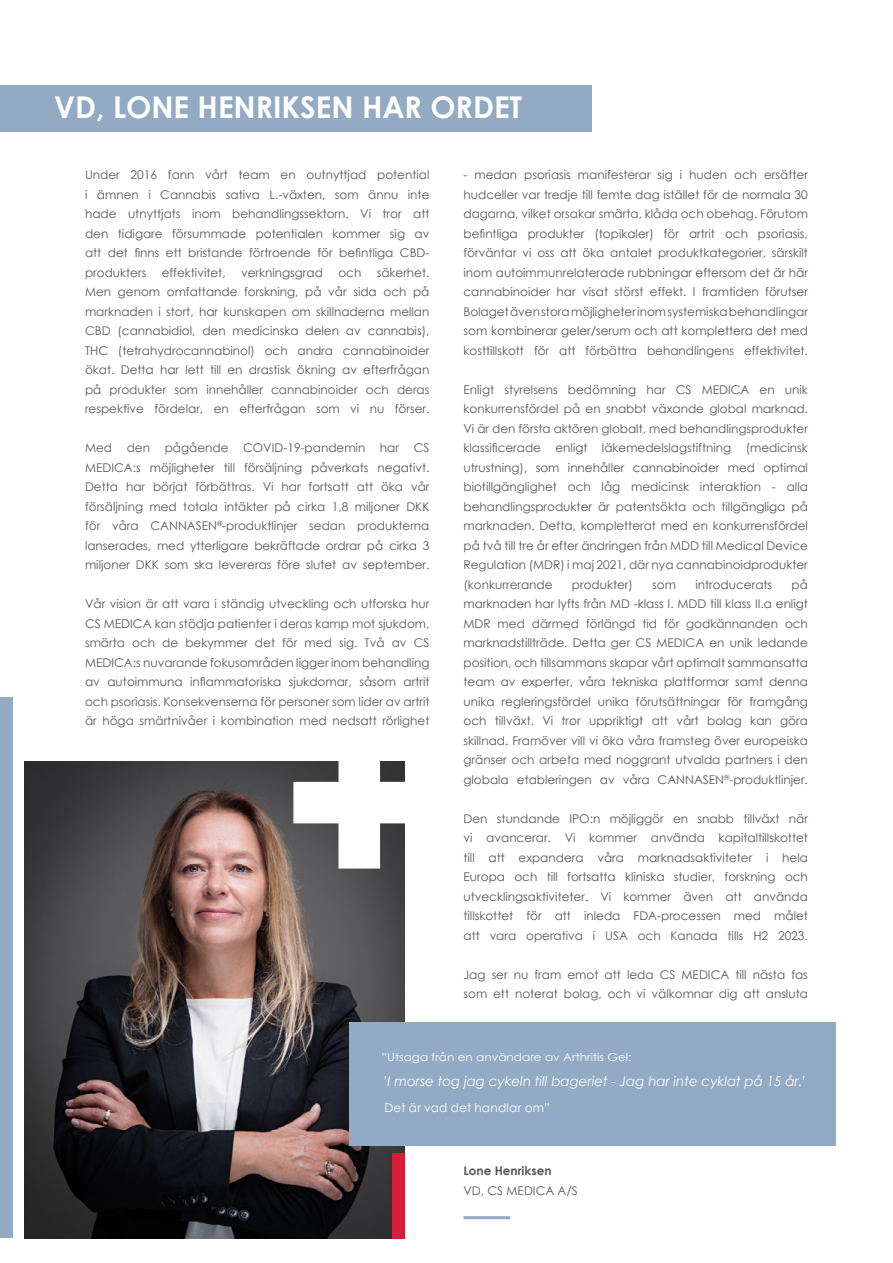
<style>
.page{position:relative;width:893px;height:1263px;background:#fff}
.page>*{position:absolute;margin:0;border:0;box-sizing:border-box;transform-origin:0 0}
.t1{font:700 30px "Century Gothic";color:#fff}
.t2{font:italic 13.5px "Century Gothic";color:#fff}
.t3{font:12px/19.5px "Century Gothic";color:#575756;text-align:justify}
.t4{font:12px "Century Gothic";letter-spacing:.02em;color:#fff}
.t5{font:700 12px "Century Gothic";color:#575756}
.t6{font:10.95px "Century Gothic";color:#fff;scale:1.1 1}
</style>
<div class="page">
<img style="left:25px;top:762px;width:380px;height:476px">
<div style="left:0;top:85px;width:591px;height:47px;background:#92aac3"></div>
<div style="left:392px;top:1153px;width:13px;height:85px;background:#d51e37"></div>
<div style="left:350px;top:1022px;width:486px;height:123px;background:#92aac3"></div>
<div style="left:0;top:697px;width:13px;height:540px;background:#92aac3"></div>
<svg style="left:293px;top:761px;width:112px;height:107px"></svg>
<hr style="left:463px;top:1216px;width:47px;height:3px;background:#92aac3">
<h1 class="t1" style="left:54px;top:85px;width:469px">VD, LONE HENRIKSEN HAR ORDET</h1>
<p class="t3" style="left:85px;top:165px;width:346px">Under 2016 fann vårt team en outnyttjad potential i ämnen i Cannabis sativa L.-växten, som ännu inte hade utnyttjats inom behandlingssektorn. Vi tror att den tidigare försummade potentialen kommer sig av att det finns ett bristande förtroende för befintliga CBD&shy;produkters</p>
<p class="t3" style="left:162px;top:262px;width:65px">effektivitet,</p>
<p class="t3" style="left:241px;top:262px;width:83px">verkningsgrad</p>
<p class="t3" style="left:338px;top:262px;width:24px">och</p>
<p class="t3" style="left:85px;top:262px;width:346px;text-indent:292px">säkerhet.<br>Men genom omfattande forskning, på vår sida och på marknaden i stort, har kunskapen om skillnaderna mellan CBD (cannabidiol, den medicinska delen av cannabis), THC (tetrahydrocannabinol) och andra cannabinoider ökat. Detta har lett till en drastisk ökning av efterfrågan på produkter som innehåller cannabinoider och deras respektive fördelar, en efterfrågan som vi nu förser.</p>
<p class="t3" style="left:85px;top:438px;width:346px">Med den pågående COVID-19-pandemin har CS MEDICA:s möjligheter till försäljning påverkats negativt.<br>Detta har börjat förbättras. Vi har fortsatt att öka vår försäljning med totala intäkter på cirka 1,8 miljoner DKK för våra CANNASEN<sup>®</sup>-produktlinjer sedan produkterna lanserades, med ytterligare bekräftade ordrar på cirka 3 miljoner DKK som ska levereras före slutet av september.</p>
<p class="t3" style="left:85px;top:594px;width:346px">Vår vision är att vara i ständig utveckling och utforska hur CS MEDICA kan stödja patienter i deras kamp mot sjukdom, smärta och de bekymmer det för med sig. Två av CS MEDICA:s nuvarande fokusområden ligger inom behandling av autoimmuna inflammatoriska sjukdomar, såsom artrit och psoriasis. Konsekvenserna för personer som lider av artrit är höga smärtnivåer i kombination med nedsatt rörlighet</p>
<p class="t3" style="left:463px;top:165px;width:346px">- medan psoriasis manifesterar sig i huden och ersätter hudceller var tredje till femte dag istället för de normala 30 dagarna, vilket orsakar smärta, klåda och obehag. Förutom befintliga produkter (topikaler) för artrit och psoriasis, förväntar vi oss att öka antalet produktkategorier, särskilt inom autoimmunrelaterade rubbningar eftersom det är här cannabinoider har visat störst effekt. I framtiden förutser Bolaget även stora möjligheter inom systemiska behandlingar som kombinerar geler/serum och att komplettera det med kosttillskott för att förbättra behandlingens effektivitet.</p>
<p class="t3" style="left:463px;top:379px;width:346px">Enligt styrelsens bedömning har CS MEDICA en unik konkurrensfördel på en snabbt växande global marknad.<br>Vi är den första aktören globalt, med behandlingsprodukter klassificerade enligt läkemedelslagstiftning (medicinsk utrustning), som innehåller cannabinoider med optimal biotillgänglighet och låg medicinsk interaktion - alla behandlingsprodukter är patentsökta och tillgängliga på marknaden. Detta, kompletterat med en konkurrensfördel på två till tre år efter ändringen från MDD till Medical Device Regulation (MDR) i maj 2021, där nya cannabinoidprodukter (konkurrerande</p>
<p class="t3" style="left:463px;top:574px;width:346px;text-indent:328px">på marknaden har lyfts från MD -klass I. MDD till klass II.a enligt MDR med därmed förlängd tid för godkännanden och marknadstillträde. Detta ger CS MEDICA en unik ledande position, och tillsammans skapar vårt optimalt sammansatta team av experter, våra tekniska plattformar samt denna unika regleringsfördel unika förutsättningar för framgång och tillväxt. Vi tror uppriktigt att vårt bolag kan göra skillnad. Framöver vill vi öka våra framsteg över europeiska gränser och arbeta med noggrant utvalda partners i den globala etableringen av våra CANNASEN<sup>®</sup>-produktlinjer.</p>
<p class="t3" style="left:463px;top:808px;width:346px">Den stundande IPO:n möjliggör en snabb tillväxt när vi avancerar. Vi kommer använda kapitaltillskottet till att expandera våra marknadsaktiviteter i hela Europa och till fortsatta kliniska studier, forskning och utvecklingsaktiviteter. Vi kommer även att använda tillskottet för att inleda FDA-processen med målet att vara operativa i USA och Kanada tills H2 2023.</p>
<p class="t3" style="left:463px;top:964px;width:346px">Jag ser nu fram emot att leda CS MEDICA till nästa fas som ett noterat bolag, och vi välkomnar dig att ansluta</p>
<p class="t3" style="left:572px;top:574px;width:63px">produkter)</p>
<p class="t3" style="left:652px;top:574px;width:25px">som</p>
<p class="t3" style="left:695px;top:574px;width:78px">introducerats</p>
<p class="t6" style="left:381px;top:1049px;width:229px">”Utsaga från en användare av Arthritis Gel:</p>
<p class="t2" style="left:383px;top:1072px;width:425px">’I morse tog jag cykeln till bageriet - Jag har inte cyklat på 15 år.’</p>
<p class="t4" style="left:384px;top:1099px;width:167px">Det är vad det handlar om”</p>
<p class="t5" style="left:463px;top:1162px;width:90px">Lone Henriksen</p>
<p class="t3" style="left:463px;top:1180px;width:116px">VD, CS MEDICA A/S</p>
</div>
